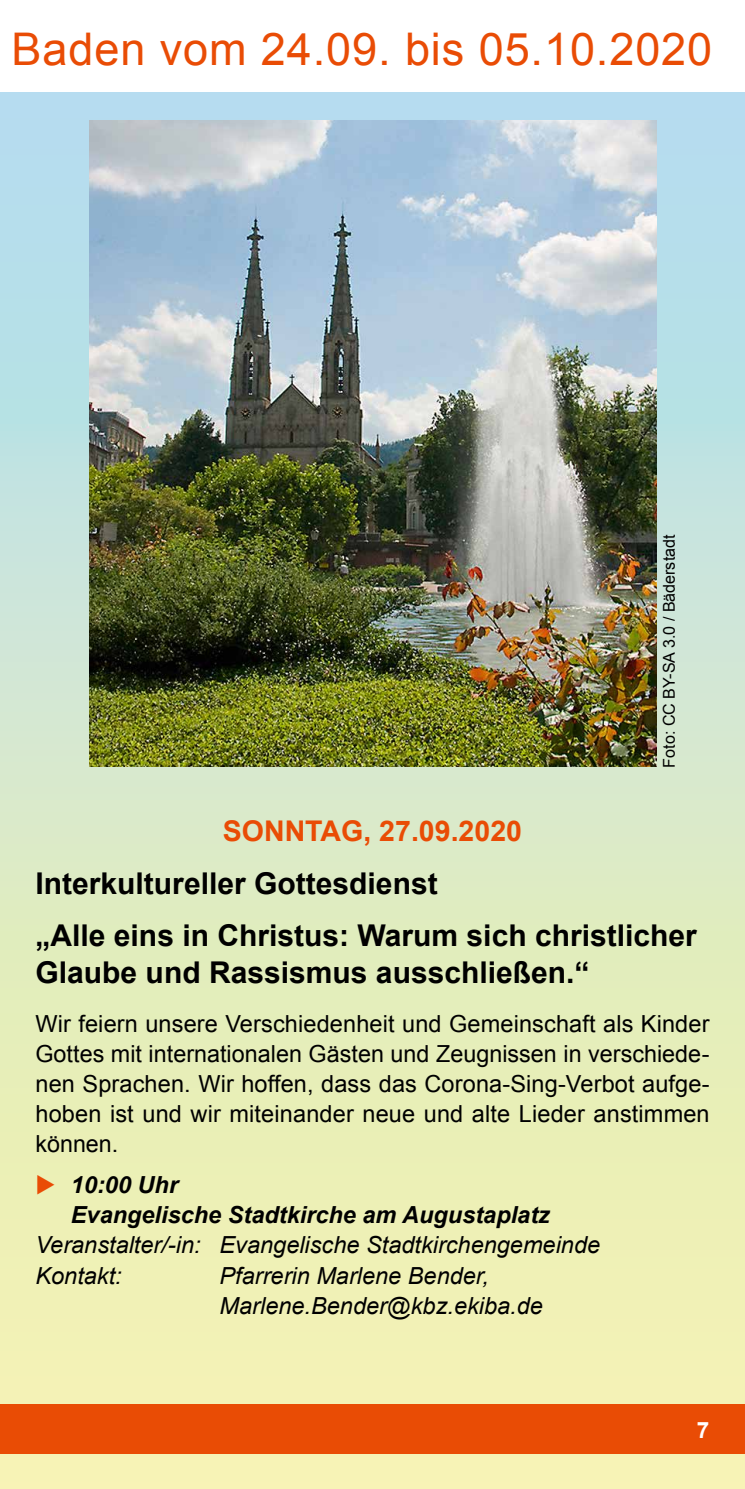
<style>
.page{position:relative;width:745px;height:1489px;background:#fff}
.page>*{position:absolute;margin:0;border:0;box-sizing:border-box;transform-origin:0 0}
.t1{font:45px "Arial";letter-spacing:.02em;color:#e94c05}
.t2{font:700 30px/51.8px "Arial";color:#000}
.t3{font:700 28.5px "Arial";color:#e94c05}
.t4{font:23.5px/30px "Arial";letter-spacing:.005em;color:#000;text-align:justify}
.t5{font:italic 23.5px/31.2px "Arial";color:#000}
.t6{font:italic 700 23.5px/30px "Arial";color:#000}
.t7{font:700 22.5px "Arial";color:#fff}
.t8{font:16.25px "Arial";color:#000}
.s1{color:#e94c05}
</style>
<div class="page">
<div style="left:0;top:92px;width:744px;height:1396px;background:linear-gradient(to bottom,#aedbf1,#fdf5a8)"></div>
<div style="left:0;top:1403px;width:744px;height:50px;background:#e94c05"></div>
<img style="left:89px;top:120px;width:566px;height:647px">
<h1 class="t1" style="left:12px;top:19px;width:701px">Baden vom 24.09. bis 05.10.2020</h1>
<p class="t8" style="left:658px;top:767px;width:234px;rotate:-90deg">Foto: CC BY-SA 3.0 / Bäderstadt</p>
<h2 class="t3" style="left:223px;top:812px;width:300px">SONNTAG, 27.09.2020</h2>
<h3 class="t2" style="left:35px;top:858px;width:662px">Interkultureller Gottesdienst<br>„Alle eins in Christus: Warum sich christlicher</h3>
<h3 class="t2" style="left:35px;top:947px;width:555px">Glaube und Rassismus ausschließen.“</h3>
<p class="t4" style="left:35px;top:1009px;width:675px">Wir feiern unsere Verschiedenheit und Gemeinschaft als Kinder Gottes mit internationalen Gästen und Zeugnissen in verschiede&shy;nen Sprachen. Wir hoffen, dass das Corona-Sing-Verbot aufge&shy;hoben ist und wir miteinander neue und alte Lieder anstimmen können.</p>
<p class="t6" style="left:71px;top:1170px;width:480px;text-indent:-35px"><span class="s1">◆</span> 10:00 Uhr<br>Evangelische Stadtkirche am Augustaplatz</p>
<p class="t5" style="left:35px;top:1228px;width:566px">Veranstalter/-in: Evangelische Stadtkirchengemeinde<br>Kontakt:</p>
<p class="t5" style="left:219px;top:1260px;width:324px;line-height:30px">Pfarrerin Marlene Bender,<br>Marlene.Bender@kbz.ekiba.de</p>
<p class="t7" style="left:696px;top:1415px;width:14px">7</p>
</div>
